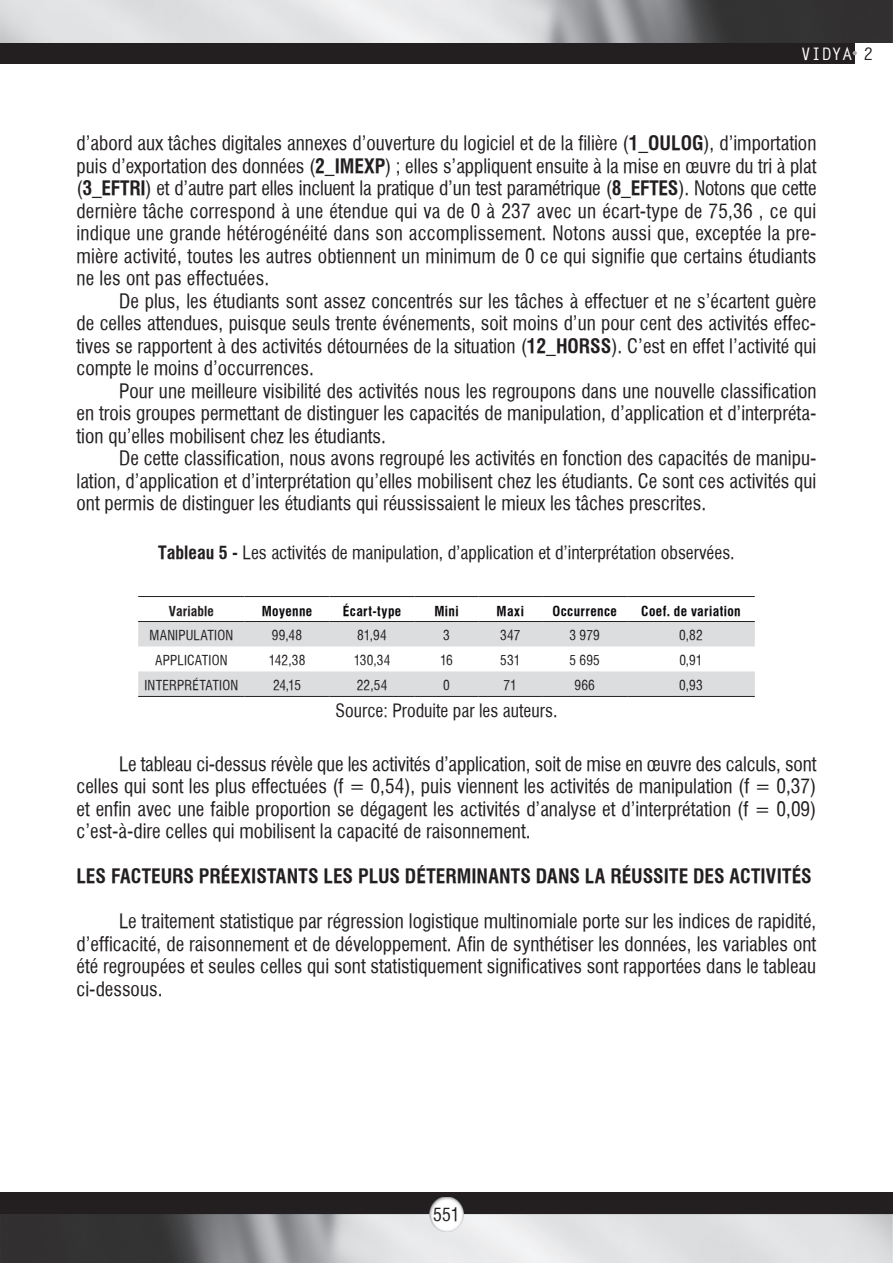
<style>
.page{position:relative;width:893px;height:1263px;background:#fff}
.page>*{position:absolute;margin:0;border:0;box-sizing:border-box;transform-origin:0 0}
.t1{font:19.5px/22.5px "Halvett Condensed";color:#231f20;text-align:justify}
.t2{font:700 condensed 19.5px "Halvett";color:#231f20}
.t3{font:18px "Halvett Condensed";color:#231f20}
.t4{font:700 17.25px "Letter Gothic Std";color:#fff}
.t5{font:13.5px "Halvett Condensed";letter-spacing:.015em;color:#231f20}
.t6{font:700 condensed 13.5px "Halvett";letter-spacing:.03em;color:#0b090c}
.t7{font:700 condensed 13.5px "Halvett";letter-spacing:.01em;color:#231f20}
.s1{color:#231f20}
.s2{font-family:"Halvett";font-weight:700;font-stretch:condensed}
</style>
<div class="page">
<div style="left:0;top:0;width:855px;height:64px;background:#231f20"></div>
<img style="left:0;top:0;width:893px;height:43px">
<svg style="left:853px;top:51px;width:4px;height:4px"></svg>
<div style="left:0;top:1193px;width:893px;height:70px;background:#231f20"></div>
<img style="left:0;top:1214px;width:893px;height:49px">
<img style="left:429px;top:1197px;width:34px;height:34px">
<svg style="left:138px;top:622px;width:617px;height:74px;fill:#dcdddf"></svg>
<hr style="left:138px;top:596px;width:106px;height:1px;background:#231f20">
<hr style="left:244px;top:596px;width:86px;height:1px;background:#231f20">
<hr style="left:330px;top:596px;width:85px;height:1px;background:#231f20">
<hr style="left:415px;top:596px;width:63px;height:1px;background:#231f20">
<hr style="left:478px;top:596px;width:64px;height:1px;background:#231f20">
<hr style="left:542px;top:596px;width:85px;height:1px;background:#231f20">
<hr style="left:627px;top:596px;width:128px;height:1px;background:#231f20">
<hr style="left:138px;top:621px;width:106px;height:1px;background:#231f20">
<hr style="left:244px;top:621px;width:86px;height:1px;background:#231f20">
<hr style="left:330px;top:621px;width:85px;height:1px;background:#231f20">
<hr style="left:415px;top:621px;width:63px;height:1px;background:#231f20">
<hr style="left:478px;top:621px;width:64px;height:1px;background:#231f20">
<hr style="left:542px;top:621px;width:85px;height:1px;background:#231f20">
<hr style="left:627px;top:621px;width:128px;height:1px;background:#231f20">
<hr style="left:138px;top:696px;width:106px;height:1px;background:#231f20">
<hr style="left:244px;top:696px;width:86px;height:1px;background:#231f20">
<hr style="left:330px;top:696px;width:85px;height:1px;background:#231f20">
<hr style="left:415px;top:696px;width:63px;height:1px;background:#231f20">
<hr style="left:478px;top:696px;width:64px;height:1px;background:#231f20">
<hr style="left:542px;top:696px;width:85px;height:1px;background:#231f20">
<hr style="left:627px;top:696px;width:128px;height:1px;background:#231f20">
<p class="t4" style="left:801px;top:43px;width:74px">VIDYA <span class="s1">2</span></p>
<p class="t1" style="left:77px;top:132px;width:741px">d’abord aux tâches digitales annexes d’ouverture du logiciel et de la filière (<span class="s2">1_OULOG</span>), d’importation puis d’exportation des données (<span class="s2">2_IMEXP</span>) ; elles s’appliquent ensuite à la mise en œuvre du tri à plat (<span class="s2">3_EFTRI</span>) et d’autre part elles incluent la pratique d’un test paramétrique (<span class="s2">8_EFTES</span>). Notons que cette dernière tâche correspond à une étendue qui va de 0 à 237 avec un écart-type de 75,36 , ce qui indique une grande hétérogénéité dans son accomplissement. Notons aussi que, exceptée la pre&shy;mière activité, toutes les autres obtiennent un minimum de 0 ce qui signifie que certains étudiants ne les ont pas effectuées.</p>
<p class="t1" style="left:77px;top:289px;width:741px;text-indent:43px">De plus, les étudiants sont assez concentrés sur les tâches à effectuer et ne s’écartent guère de celles attendues, puisque seuls trente événements, soit moins d’un pour cent des activités effec&shy;tives se rapportent à des activités détournées de la situation (<span class="s2">12_HORSS</span>). C’est en effet l’activité qui compte le moins d’occurrences.</p>
<p class="t1" style="left:77px;top:379px;width:741px;text-indent:43px">Pour une meilleure visibilité des activités nous les regroupons dans une nouvelle classification en trois groupes permettant de distinguer les capacités de manipulation, d’application et d’interpréta&shy;tion qu’elles mobilisent chez les étudiants.</p>
<p class="t1" style="left:77px;top:447px;width:741px;text-indent:43px">De cette classification, nous avons regroupé les activités en fonction des capacités de manipu&shy;lation, d’application et d’interprétation qu’elles mobilisent chez les étudiants. Ce sont ces activités qui ont permis de distinguer les étudiants qui réussissaient le mieux les tâches prescrites.</p>
<p class="t3" style="left:158px;top:542px;width:578px"><span class="s2">Tableau 5 -</span> Les activités de manipulation, d’application et d’interprétation observées.</p>
<p class="t7" style="left:169px;top:602px;width:46px">Variable</p>
<p class="t6" style="left:262px;top:602px;width:52px">Moyenne</p>
<p class="t6" style="left:343px;top:602px;width:60px">Écart-type</p>
<p class="t6" style="left:434px;top:602px;width:26px">Mini</p>
<p class="t6" style="left:497px;top:602px;width:29px">Maxi</p>
<p class="t6" style="left:552px;top:602px;width:66px">Occurrence</p>
<p class="t6" style="left:641px;top:602px;width:101px">Coef. de variation</p>
<p class="t5" style="left:149px;top:627px;width:85px">MANIPULATION</p>
<p class="t5" style="left:272px;top:627px;width:32px">99,48</p>
<p class="t5" style="left:357px;top:627px;width:31px">81,94</p>
<p class="t5" style="left:443px;top:627px;width:8px">3</p>
<p class="t5" style="left:500px;top:627px;width:22px">347</p>
<p class="t5" style="left:570px;top:627px;width:32px">3 979</p>
<p class="t5" style="left:679px;top:627px;width:25px">0,82</p>
<p class="t5" style="left:155px;top:652px;width:74px">APPLICATION</p>
<p class="t5" style="left:269px;top:652px;width:38px">142,38</p>
<p class="t5" style="left:354px;top:652px;width:38px">130,34</p>
<p class="t5" style="left:440px;top:652px;width:14px">16</p>
<p class="t5" style="left:500px;top:652px;width:22px">531</p>
<p class="t5" style="left:569px;top:652px;width:32px">5 695</p>
<p class="t5" style="left:679px;top:652px;width:25px">0,91</p>
<p class="t5" style="left:144px;top:677px;width:95px">INTERPRÉTATION</p>
<p class="t5" style="left:273px;top:677px;width:30px">24,15</p>
<p class="t5" style="left:357px;top:677px;width:32px">22,54</p>
<p class="t5" style="left:443px;top:677px;width:8px">0</p>
<p class="t5" style="left:504px;top:677px;width:15px">71</p>
<p class="t5" style="left:574px;top:677px;width:22px">966</p>
<p class="t5" style="left:679px;top:677px;width:25px">0,93</p>
<p class="t3" style="left:336px;top:700px;width:223px">Source: Produite par les auteurs.</p>
<p class="t1" style="left:77px;top:752px;width:741px;text-indent:43px">Le tableau ci-dessus révèle que les activités d’application, soit de mise en œuvre des calculs, sont celles qui sont les plus effectuées (f = 0,54), puis viennent les activités de manipulation (f = 0,37) et enfin avec une faible proportion se dégagent les activités d’analyse et d’interprétation (f = 0,09) c’est-à-dire celles qui mobilisent la capacité de raisonnement.</p>
<p class="t2" style="left:77px;top:865px;width:737px">LES FACTEURS PRÉEXISTANTS LES PLUS DÉTERMINANTS DANS LA RÉUSSITE DES ACTIVITÉS</p>
<p class="t1" style="left:77px;top:910px;width:741px;text-indent:43px">Le traitement statistique par régression logistique multinomiale porte sur les indices de rapidité, d’efficacité, de raisonnement et de développement. Afin de synthétiser les données, les variables ont été regroupées et seules celles qui sont statistiquement significatives sont rapportées dans le tableau ci-dessous.</p>
<p class="t3" style="left:433px;top:1204px;width:28px">551</p>
</div>
